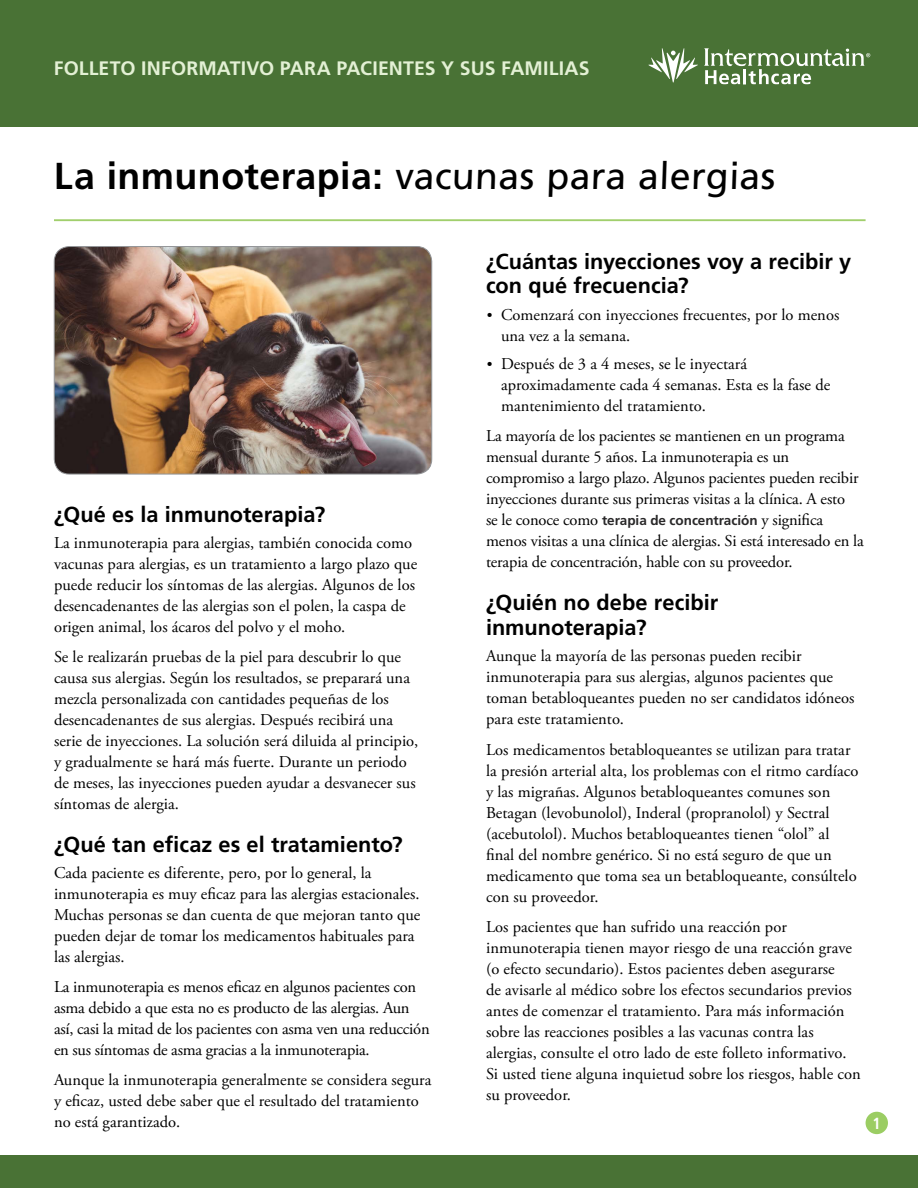
<style>
.page{position:relative;width:918px;height:1188px;background:#fff}
.page>*{position:absolute;margin:0;border:0;box-sizing:border-box;transform-origin:0 0}
.Title__h1{font:37.5px "Frutiger LT Std";color:#000}
.Level_1__h2{font:700 21.75px/24.8px "Frutiger LT Std";color:#000}
.t1{font:700 19.5px "Frutiger LT Std";letter-spacing:.005em;color:#e3f0d4}
.Main__p{font:16.5px/21px "Adobe Garamond Pro";color:#000}
.Main_tight_1{font:16.5px/21px "Adobe Garamond Pro";color:#000}
.t2{font:700 condensed 16.2px "Frutiger LT Std";color:#fff}
.s1{font-weight:700}
.s2{font-size:15px}
.s3{font-family:"Frutiger LT Std";font-weight:700;font-size:13.5px;color:#292829}
</style>
<div class="page">
<div style="left:0;top:1156px;width:918px;height:32px;background:#497235"></div>
<div style="left:0;top:0;width:918px;height:127px;background:#497235"></div>
<div style="left:866px;top:1112px;width:22px;height:22px;background:#9bcd63;border-radius:50%"></div>
<svg style="left:648px;top:48px;width:50px;height:34px"></svg>
<svg style="left:704px;top:48px;width:166px;height:36px"></svg>
<hr style="left:54px;top:219px;width:812px;height:2px;background:#a1cf6d">
<img style="left:54px;top:247px;width:378px;height:227px">
<div style="left:54px;top:246px;width:378px;height:228px;border:1px solid #939598;border-radius:15px"></div>
<p class="t1" style="left:54px;top:57px;width:537px">FOLLETO INFORMATIVO PARA PACIENTES Y SUS FAMILIAS</p>
<p class="Title__h1" style="left:54px;top:154px;width:724px"><span class="s1">La inmunoterapia:</span> vacunas para alergias</p>
<p class="Level_1__h2" style="left:54px;top:502px;width:273px">¿Qué es la inmunoterapia?</p>
<p class="Main_tight_1" style="left:54px;top:533px;width:365px">La inmunoterapia para alergias, también conocida como vacunas para alergias, es un tratamiento a largo plazo que puede reducir los síntomas de las alergias. Algunos de los desencadenantes de las alergias son el polen, la caspa de origen animal, los ácaros del polvo y el moho.</p>
<p class="Main_tight_1" style="left:54px;top:647px;width:366px">Se le realizarán pruebas de la piel para descubrir lo que causa sus alergias. Según los resultados, se preparará una mezcla personalizada con cantidades pequeñas de los desencadenantes de sus alergias. Después recibirá una serie de inyecciones. La solución será diluida al principio, y gradualmente se hará más fuerte. Durante un periodo de meses, las inyecciones pueden ayudar a desvanecer sus síntomas de alergia.</p>
<p class="Level_1__h2" style="left:54px;top:832px;width:350px">¿Qué tan eficaz es el tratamiento?</p>
<p class="Main_tight_1" style="left:54px;top:863px;width:368px">Cada paciente es diferente, pero, por lo general, la inmunoterapia es muy eficaz para las alergias estacionales.<br>Muchas personas se dan cuenta de que mejoran tanto que pueden dejar de tomar los medicamentos habituales para las alergias.</p>
<p class="Main_tight_1" style="left:54px;top:977px;width:377px">La inmunoterapia es menos eficaz en algunos pacientes con asma debido a que esta no es producto de las alergias. Aun así, casi la mitad de los pacientes con asma ven una reducción en sus síntomas de asma gracias a la inmunoterapia.</p>
<p class="Main_tight_1" style="left:54px;top:1070px;width:379px">Aunque la inmunoterapia generalmente se considera segura y eficaz, usted debe saber que el resultado del tratamiento no está garantizado.</p>
<p class="Level_1__h2" style="left:486px;top:249px;width:367px">¿Cuántas inyecciones voy a recibir y con qué frecuencia?</p>
<p class="Main__p" style="left:501px;top:304px;width:340px;text-indent:-14px"><span class="s2">•</span> Comenzará con inyecciones frecuentes, por lo menos una vez a la semana.</p>
<p class="Main__p" style="left:501px;top:354px;width:331px;text-indent:-14px"><span class="s2">•</span> Después de 3 a 4 meses, se le inyectará aproximadamente cada 4 semanas. Esta es la fase de mantenimiento del tratamiento.</p>
<p class="Main__p" style="left:486px;top:426px;width:379px">La mayoría de los pacientes se mantienen en un programa mensual durante 5 años. La inmunoterapia es un compromiso a largo plazo. Algunos pacientes pueden recibir inyecciones durante sus primeras visitas a la clínica. A esto<br>se le conoce como <span class="s3">terapia de concentración</span> y significa menos visitas a una clínica de alergias. Si está interesado en la terapia de concentración, hable con su proveedor.</p>
<p class="Level_1__h2" style="left:486px;top:591px;width:234px">¿Quién no debe recibir inmunoterapia?</p>
<p class="Main__p" style="left:486px;top:646px;width:370px">Aunque la mayoría de las personas pueden recibir inmunoterapia para sus alergias, algunos pacientes que toman betabloqueantes pueden no ser candidatos idóneos para este tratamiento.</p>
<p class="Main__p" style="left:486px;top:740px;width:374px">Los medicamentos betabloqueantes se utilizan para tratar la presión arterial alta, los problemas con el ritmo cardíaco y las migrañas. Algunos betabloqueantes comunes son Betagan (levobunolol), Inderal (propranolol) y Sectral (acebutolol). Muchos betabloqueantes tienen “olol” al final del nombre genérico. Si no está seguro de que un medicamento que toma sea un betabloqueante, consúltelo con su proveedor.</p>
<p class="Main__p" style="left:486px;top:917px;width:376px">Los pacientes que han sufrido una reacción por inmunoterapia tienen mayor riesgo de una reacción grave (o efecto secundario). Estos pacientes deben asegurarse<br>de avisarle al médico sobre los efectos secundarios previos antes de comenzar el tratamiento. Para más información sobre las reacciones posibles a las vacunas contra las alergias, consulte el otro lado de este folleto informativo.<br>Si usted tiene alguna inquietud sobre los riesgos, hable con su proveedor.</p>
<p class="t2" style="left:873px;top:1113px;width:10px">1</p>
</div>
